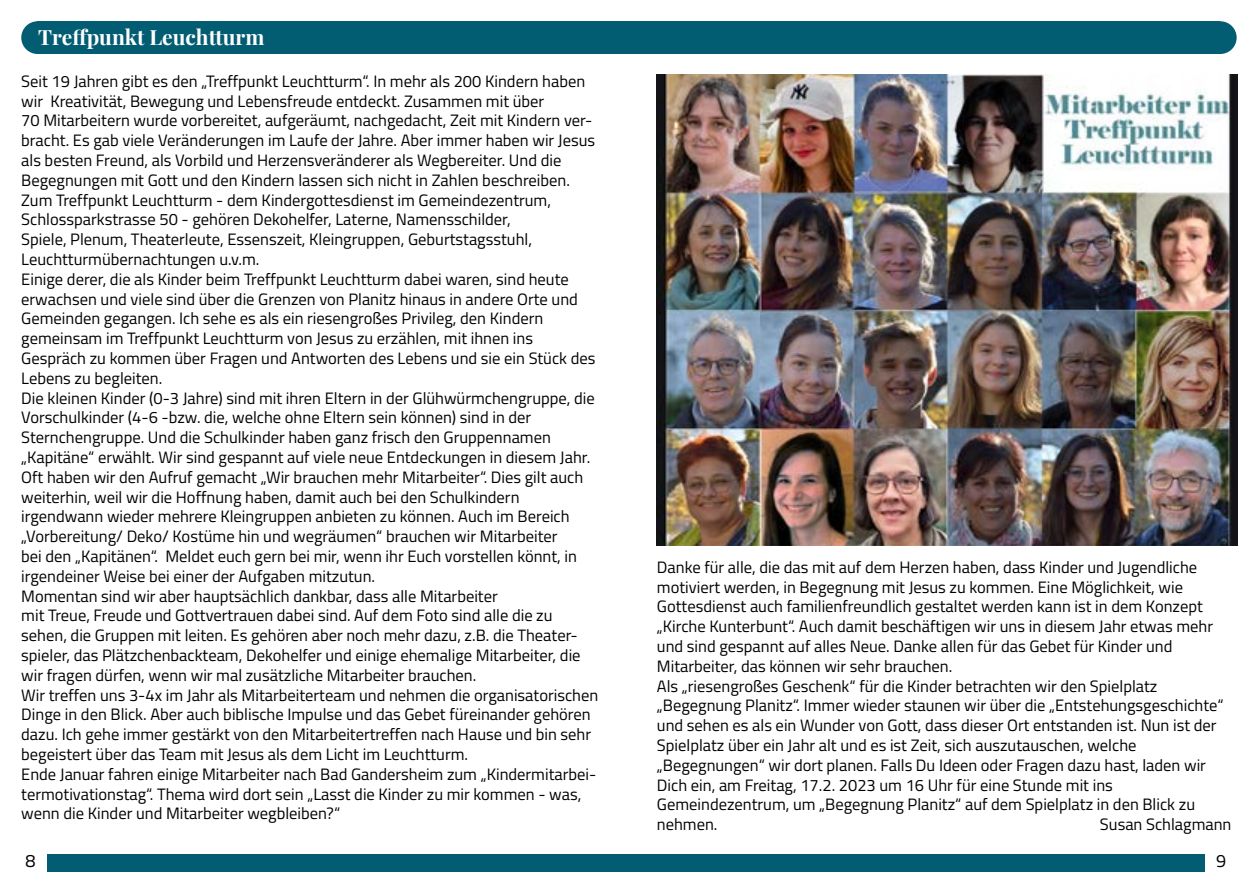
<style>
.page{position:relative;width:1259px;height:893px;background:#fff}
.page>*{position:absolute;margin:0;border:0;box-sizing:border-box;transform-origin:0 0}
.t1{font:700 21px "Playfair Display";color:#fff}
.t2{font:18px "Titillium Web";color:#000}
.t3{font:16.5px/19.8px "Titillium Web";color:#000}
</style>
<div class="page">
<div style="left:38px;top:21px;width:1182px;height:33px;background:#025d72"></div>
<div style="left:47px;top:855px;width:1157px;height:17px;background:#025d72"></div>
<div style="left:21px;top:21px;width:33px;height:33px;background:#025d72;border-radius:50%"></div>
<div style="left:1204px;top:21px;width:32px;height:33px;background:#025d72;border-radius:50%"></div>
<img style="left:657px;top:74px;width:580px;height:471px">
<p class="t1" style="left:38px;top:23px;width:228px">Treffpunkt Leuchtturm</p>
<p class="t3" style="left:21px;top:71px;width:578px">Seit 19 Jahren gibt es den „Treffpunkt Leuchtturm“. In mehr als 200 Kindern haben wir Kreativität, Bewegung und Lebensfreude entdeckt. Zusammen mit über<br>70 Mitarbeitern wurde vorbereitet, aufgeräumt, nachgedacht, Zeit mit Kindern ver&shy;bracht. Es gab viele Veränderungen im Laufe der Jahre. Aber immer haben wir Jesus als besten Freund, als Vorbild und Herzensveränderer als Wegbereiter. Und die Begegnungen mit Gott und den Kindern lassen sich nicht in Zahlen beschreiben.<br>Zum Treffpunkt Leuchtturm - dem Kindergottesdienst im Gemeindezentrum, Schlossparkstrasse 50 - gehören Dekohelfer, Laterne, Namensschilder,<br>Spiele, Plenum, Theaterleute, Essenszeit, Kleingruppen, Geburtstagsstuhl, Leuchtturmübernachtungen u.v.m.<br>Einige derer, die als Kinder beim Treffpunkt Leuchtturm dabei waren, sind heute erwachsen und viele sind über die Grenzen von Planitz hinaus in andere Orte und Gemeinden gegangen. Ich sehe es als ein riesengroßes Privileg, den Kindern gemeinsam im Treffpunkt Leuchtturm von Jesus zu erzählen, mit ihnen ins Gespräch zu kommen über Fragen und Antworten des Lebens und sie ein Stück des Lebens zu begleiten.<br>Die kleinen Kinder (0-3 Jahre) sind mit ihren Eltern in der Glühwürmchengruppe, die Vorschulkinder (4-6 -bzw. die, welche ohne Eltern sein können) sind in der Sternchengruppe. Und die Schulkinder haben ganz frisch den Gruppennamen „Kapitäne“ erwählt. Wir sind gespannt auf viele neue Entdeckungen in diesem Jahr.<br>Oft haben wir den Aufruf gemacht „Wir brauchen mehr Mitarbeiter“. Dies gilt auch weiterhin, weil wir die Hoffnung haben, damit auch bei den Schulkindern irgendwann wieder mehrere Kleingruppen anbieten zu können. Auch im Bereich „Vorbereitung/ Deko/ Kostüme hin und wegräumen“ brauchen wir Mitarbeiter<br>bei den „Kapitänen“. Meldet euch gern bei mir, wenn ihr Euch vorstellen könnt, in irgendeiner Weise bei einer der Aufgaben mitzutun.<br>Momentan sind wir aber hauptsächlich dankbar, dass alle Mitarbeiter<br>mit Treue, Freude und Gottvertrauen dabei sind. Auf dem Foto sind alle die zu sehen, die Gruppen mit leiten. Es gehören aber noch mehr dazu, z.B. die Theater&shy;spieler, das Plätzchenbackteam, Dekohelfer und einige ehemalige Mitarbeiter, die wir fragen dürfen, wenn wir mal zusätzliche Mitarbeiter brauchen.<br>Wir treffen uns 3-4x im Jahr als Mitarbeiterteam und nehmen die organisatorischen Dinge in den Blick. Aber auch biblische Impulse und das Gebet füreinander gehören dazu. Ich gehe immer gestärkt von den Mitarbeitertreffen nach Hause und bin sehr begeistert über das Team mit Jesus als dem Licht im Leuchtturm.<br>Ende Januar fahren einige Mitarbeiter nach Bad Gandersheim zum „Kindermitarbei&shy;termotivationstag“. Thema wird dort sein „Lasst die Kinder zu mir kommen - was, wenn die Kinder und Mitarbeiter wegbleiben?“</p>
<p class="t3" style="left:657px;top:557px;width:568px">Danke für alle, die das mit auf dem Herzen haben, dass Kinder und Jugendliche motiviert werden, in Begegnung mit Jesus zu kommen. Eine Möglichkeit, wie Gottesdienst auch familienfreundlich gestaltet werden kann ist in dem Konzept „Kirche Kunterbunt“. Auch damit beschäftigen wir uns in diesem Jahr etwas mehr und sind gespannt auf alles Neue. Danke allen für das Gebet für Kinder und Mitarbeiter, das können wir sehr brauchen.<br>Als „riesengroßes Geschenk“ für die Kinder betrachten wir den Spielplatz „Begegnung Planitz“. Immer wieder staunen wir über die „Entstehungsgeschichte“ und sehen es als ein Wunder von Gott, dass dieser Ort entstanden ist. Nun ist der Spielplatz über ein Jahr alt und es ist Zeit, sich auszutauschen, welche „Begegnungen“ wir dort planen. Falls Du Ideen oder Fragen dazu hast, laden wir Dich ein, am Freitag, 17.2. 2023 um 16 Uhr für eine Stunde mit ins Gemeindezentrum, um „Begegnung Planitz“ auf dem Spielplatz in den Blick zu nehmen.</p>
<p class="t3" style="left:1100px;top:814px;width:133px">Susan Schlagmann</p>
<p class="t2" style="left:25px;top:846px;width:12px">8</p>
<p class="t2" style="left:1216px;top:846px;width:12px">9</p>
</div>
